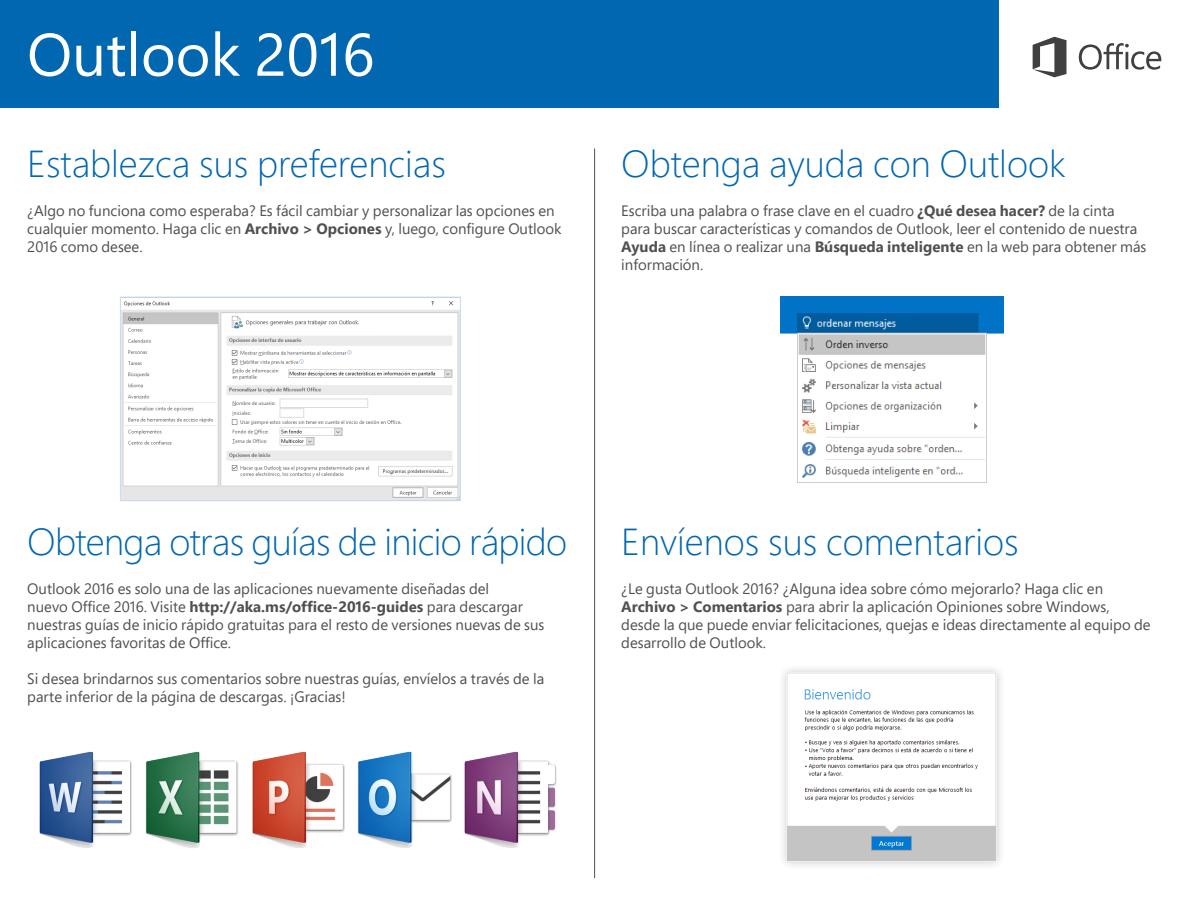
<style>
.page{position:relative;width:1188px;height:918px;background:#fff}
.page>*{position:absolute;margin:0;border:0;box-sizing:border-box;transform-origin:0 0}
.t1{font:60px "Segoe Pro";color:#fff}
.t2{font:300 37.5px "Segoe Pro";color:#0067b0}
.t3{font:300 37.5px "Segoe Pro";letter-spacing:-.02em;color:#0067b0}
.t4{font:15px/18px "Segoe Pro";color:#505050}
.s1{font-weight:700}
</style>
<div class="page">
<div style="left:0;top:0;width:999px;height:108px;background:#0067b0"></div>
<svg style="left:1079px;top:43px;width:82px;height:27px"></svg>
<svg style="left:1033px;top:37px;width:34px;height:40px"></svg>
<hr style="left:594px;top:148px;width:1px;height:730px;background:#505050">
<img style="left:39px;top:751px;width:518px;height:97px">
<img style="left:780px;top:297px;width:223px;height:186px">
<div style="left:777px;top:664px;width:228px;height:207px;background:#f4f4f4"></div>
<img style="left:787px;top:673px;width:209px;height:188px">
<img style="left:122px;top:301px;width:337px;height:198px">
<div style="left:120px;top:297px;width:341px;height:204px;border:1px solid #d5e1f2"></div>
<h1 class="t1" style="left:27px;top:13px;width:349px">Outlook 2016</h1>
<p class="t2" style="left:27px;top:138px;width:420px">Establezca sus preferencias</p>
<p class="t4" style="left:27px;top:201px;width:536px">¿Algo no funciona como esperaba? Es fácil cambiar y personalizar las opciones en cualquier momento. Haga clic en <span class="s1">Archivo &gt; Opciones</span> y, luego, configure Outlook<br>2016 como desee.</p>
<p class="t2" style="left:621px;top:138px;width:446px">Obtenga ayuda con Outlook</p>
<p class="t4" style="left:621px;top:201px;width:527px">Escriba una palabra o frase clave en el cuadro <span class="s1">¿Qué desea hacer?</span> de la cinta para buscar características y comandos de Outlook, leer el contenido de nuestra <span class="s1">Ayuda</span> en línea o realizar una <span class="s1">Búsqueda inteligente</span> en la web para obtener más información.</p>
<p class="t3" style="left:27px;top:516px;width:541px">Obtenga otras guías de inicio rápido</p>
<p class="t4" style="left:27px;top:580px;width:519px">Outlook 2016 es solo una de las aplicaciones nuevamente diseñadas del<br>nuevo Office 2016. Visite <span class="s1">http://aka.ms/office-2016-guides</span> para descargar nuestras guías de inicio rápido gratuitas para el resto de versiones nuevas de sus aplicaciones favoritas de Office.</p>
<p class="t4" style="left:27px;top:670px;width:518px">Si desea brindarnos sus comentarios sobre nuestras guías, envíelos a través de la parte inferior de la página de descargas. ¡Gracias!</p>
<p class="t2" style="left:621px;top:516px;width:399px">Envíenos sus comentarios</p>
<p class="t4" style="left:621px;top:580px;width:531px">¿Le gusta Outlook 2016? ¿Alguna idea sobre cómo mejorarlo? Haga clic en <span class="s1">Archivo &gt; Comentarios</span> para abrir la aplicación Opiniones sobre Windows, desde la que puede enviar felicitaciones, quejas e ideas directamente al equipo de desarrollo de Outlook.</p>
</div>
